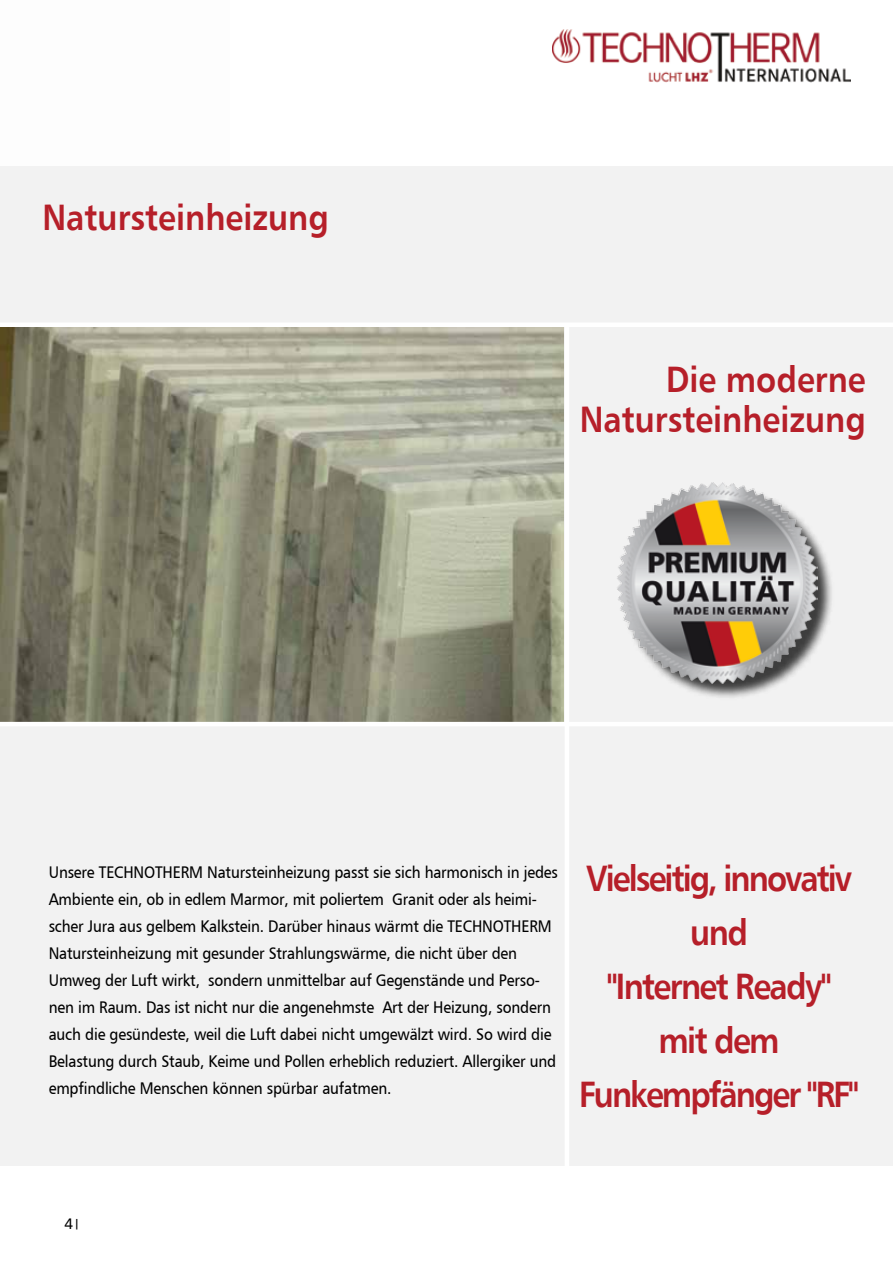
<style>
.page{position:relative;width:893px;height:1263px;background:#fff}
.page>*{position:absolute;margin:0;border:0;box-sizing:border-box;transform-origin:0 0}
.t1{font:36px/54px "Humanist 777 BT Bold B";letter-spacing:-.05em;color:#b61f29;text-align:center;scale:.9 1}
.t2{font:36px/40.5px "Humanist 777 BT Bold B";color:#b61f29;text-align:right;scale:.9 1}
.t3{font:16.5px/27px "Humanist 777 BT Roman B";letter-spacing:-.01em;color:#000;scale:.92 1}
.t4{font:15px "Humanist 777 BT Roman B";color:#000}
.s1{font-size:10.5px}
</style>
<div class="page">
<img style="left:553px;top:30px;width:297px;height:53px">
<div style="left:0;top:166px;width:893px;height:1000px;background:#f2f2f2"></div>
<hr style="left:0;top:323px;width:893px;height:4px;background:#fff">
<img style="left:0;top:327px;width:563px;height:395px">
<hr style="left:565px;top:327px;width:4px;height:840px;background:#fff">
<hr style="left:0;top:722px;width:893px;height:4px;background:#fff">
<div style="left:621px;top:486px;width:214px;height:214px;background:#000;opacity:.75"></div>
<img style="left:617px;top:483px;width:201px;height:208px">
<h1 class="t2" style="left:43px;top:196px;width:319px">Natursteinheizung</h1>
<h1 class="t2" style="left:580px;top:358px;width:319px">Die moderne<br>Natursteinheizung</h1>
<p class="t3" style="left:49px;top:858px;width:555px">Unsere TECHNOTHERM Natursteinheizung passt sie sich harmonisch in jedes Ambiente ein, ob in edlem Marmor, mit poliertem Granit oder als heimi&shy;scher Jura aus gelbem Kalkstein. Darüber hinaus wärmt die TECHNOTHERM Natursteinheizung mit gesunder Strahlungswärme, die nicht über den Umweg der Luft wirkt, sondern unmittelbar auf Gegenstände und Perso&shy;nen im Raum. Das ist nicht nur die angenehmste Art der Heizung, sondern auch die gesündeste, weil die Luft dabei nicht umgewälzt wird. So wird die Belastung durch Staub, Keime und Pollen erheblich reduziert. Allergiker und empfindliche Menschen können spürbar aufatmen.</p>
<h1 class="t1" style="left:579px;top:851px;width:312px">Vielseitig, innovativ und<br>"Internet Ready" mit dem<br>Funkempfänger "RF"</h1>
<p class="t4" style="left:65px;top:1214px;width:17px">4<span class="s1">|</span></p>
</div>
